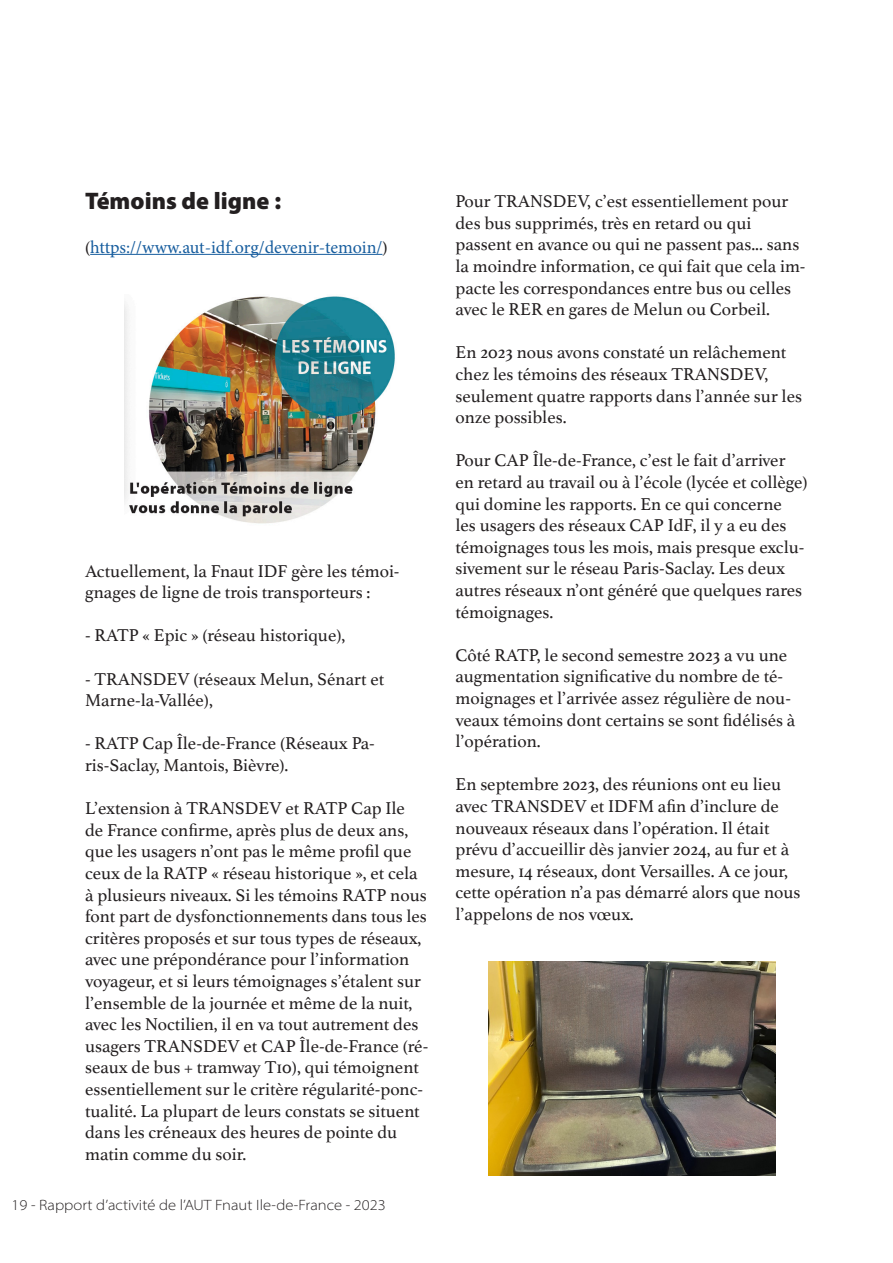
<style>
.page{position:relative;width:893px;height:1263px;background:#fff}
.page>*{position:absolute;margin:0;border:0;box-sizing:border-box;transform-origin:0 0}
.t1{font:24px "Myriad Variable Concept";color:#231f20}
.t2{font:18px/21.6px "Athelas";color:#231f20}
.t3{font:18px "Minion Pro";color:#175d9e}
.t4{font:15px "Myriad Variable Concept";color:#231f20}
.s1{font-family:"Athelas";color:#231f20}
</style>
<div class="page">
<hr style="left:90px;top:254px;width:292px;height:1px;background:#175d9e">
<img style="left:125px;top:296px;width:270px;height:228px">
<img style="left:488px;top:961px;width:287px;height:215px">
<p class="t1" style="left:85px;top:187px;width:198px">Témoins de ligne :</p>
<p class="t3" style="left:85px;top:235px;width:304px"><span class="s1">(</span>https://www.aut-idf.org/devenir-temoin/<span class="s1">)</span></p>
<p class="t2" style="left:85px;top:559px;width:316px">Actuellement, la Fnaut IDF gère les témoi&shy;gnages de ligne de trois transporteurs :</p>
<p class="t2" style="left:85px;top:624px;width:262px">- RATP « Epic » (réseau historique),</p>
<p class="t2" style="left:85px;top:667px;width:301px">- TRANSDEV (réseaux Melun, Sénart et<br>Marne-la-Vallée),</p>
<p class="t2" style="left:85px;top:732px;width:291px">- RATP Cap Île-de-France (Réseaux Pa&shy;ris-Saclay, Mantois, Bièvre).</p>
<p class="t2" style="left:85px;top:797px;width:345px">L’extension à TRANSDEV et RATP Cap Ile<br>de France confirme, après plus de deux ans, que les usagers n’ont pas le même profil que ceux de la RATP « réseau historique », et cela à plusieurs niveaux. Si les témoins RATP nous font part de dysfonctionnements dans tous les critères proposés et sur tous types de réseaux, avec une prépondérance pour l’information voyageur, et si leurs témoignages s’étalent sur l’ensemble de la journée et même de la nuit, avec les Noctilien, il en va tout autrement des usagers TRANSDEV et CAP Île-de-France (ré&shy;seaux de bus + tramway T10), qui témoignent essentiellement sur le critère régularité-ponc&shy;tualité. La plupart de leurs constats se situent dans les créneaux des heures de pointe du matin comme du soir.</p>
<p class="t4" style="left:12px;top:1196px;width:376px">19 - Rapport d’activité de l’AUT Fnaut Ile-de-France - 2023</p>
<p class="t2" style="left:455px;top:190px;width:352px">Pour TRANSDEV, c’est essentiellement pour des bus supprimés, très en retard ou qui passent en avance ou qui ne passent pas... sans la moindre information, ce qui fait que cela im&shy;pacte les correspondances entre bus ou celles avec le RER en gares de Melun ou Corbeil.</p>
<p class="t2" style="left:455px;top:341px;width:348px">En 2023 nous avons constaté un relâchement chez les témoins des réseaux TRANSDEV, seulement quatre rapports dans l’année sur les onze possibles.</p>
<p class="t2" style="left:455px;top:449px;width:354px">Pour CAP Île-de-France, c’est le fait d’arriver en retard au travail ou à l’école (lycée et collège) qui domine les rapports. En ce qui concerne<br>les usagers des réseaux CAP IdF, il y a eu des témoignages tous les mois, mais presque exclu&shy;sivement sur le réseau Paris-Saclay. Les deux autres réseaux n’ont généré que quelques rares témoignages.</p>
<p class="t2" style="left:455px;top:644px;width:341px">Côté RATP, le second semestre 2023 a vu une augmentation significative du nombre de té&shy;moignages et l’arrivée assez régulière de nou&shy;veaux témoins dont certains se sont fidélisés à l’opération.</p>
<p class="t2" style="left:455px;top:773px;width:347px">En septembre 2023, des réunions ont eu lieu avec TRANSDEV et IDFM afin d’inclure de nouveaux réseaux dans l’opération. Il était prévu d’accueillir dès janvier 2024, au fur et à mesure, 14 réseaux, dont Versailles. A ce jour, cette opération n’a pas démarré alors que nous l’appelons de nos vœux.</p>
</div>
